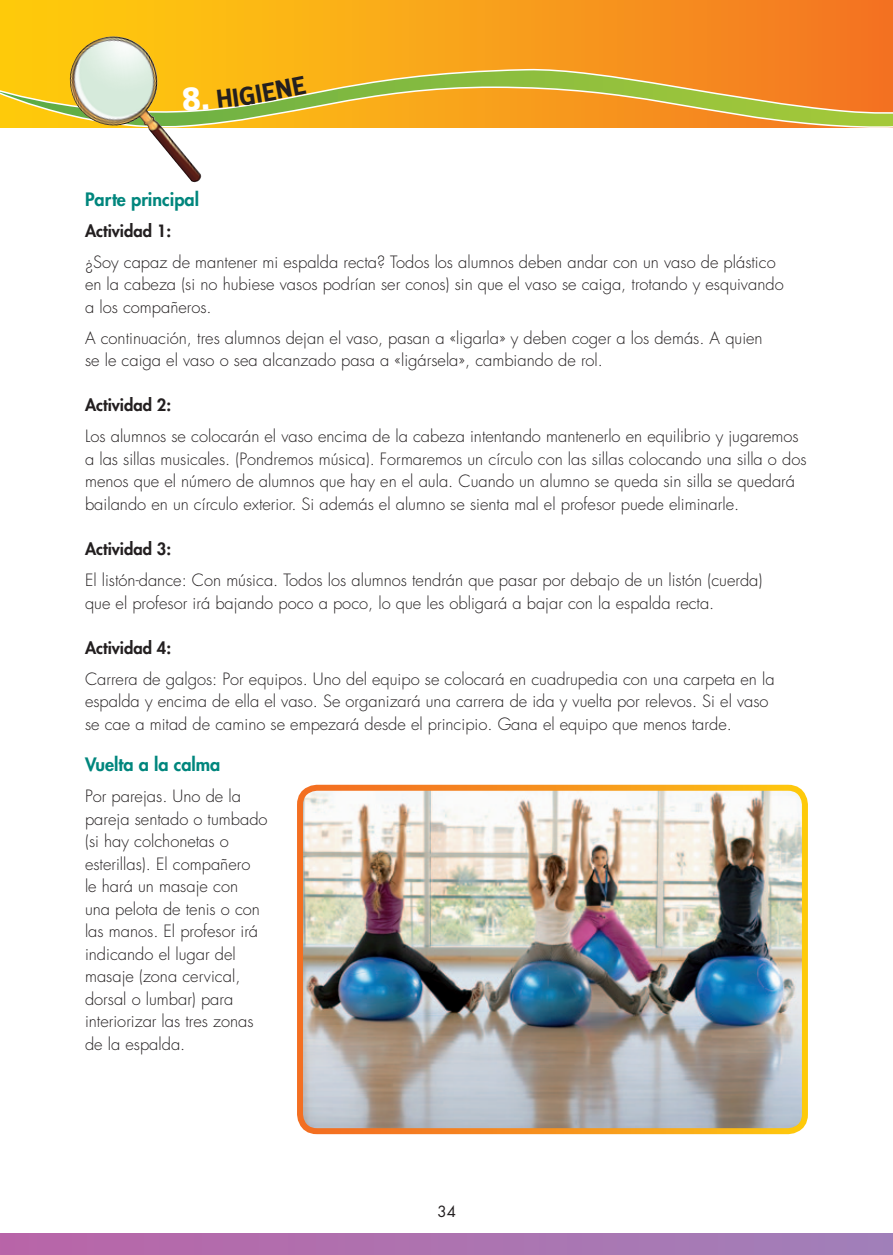
<style>
.page{position:relative;width:893px;height:1255px;background:#fff}
.page>*{position:absolute;margin:0;border:0;box-sizing:border-box;transform-origin:0 0}
.t1{font:800 18px "Futura";color:#00867d}
.t2{font:300 16.5px/22.5px "Futura";color:#231f20}
.t3{font:800 16.5px "Futura";color:#231f20}
.t4{font:15px "Futura";color:#231f20}
</style>
<div class="page">
<div style="left:0;top:1233px;width:893px;height:21px;background:linear-gradient(to right,#b965a8,#a180b9)"></div>
<div style="left:0;top:0;width:893px;height:128px;background:linear-gradient(to right,#ffd10d,#f37525)"></div>
<svg style="left:0;top:41px;width:893px;height:87px;background:#e7a527"></svg>
<img style="left:304px;top:791px;width:497px;height:336px">
<div style="left:297px;top:784px;width:511px;height:350px;border:6px solid #fff;border-radius:17px"></div>
<img style="left:69px;top:36px;width:134px;height:147px">
<svg style="left:182px;top:87px;width:26px;height:24px"></svg>
<svg style="left:217px;top:76px;width:89px;height:32px;background:#e8bb24"></svg>
<p class="t1" style="left:85px;top:187px;width:115px">Parte principal</p>
<p class="t3" style="left:85px;top:220px;width:88px">Actividad 1:</p>
<p class="t2" style="left:85px;top:251px;width:700px">¿Soy capaz de mantener mi espalda recta? Todos los alumnos deben andar con un vaso de plástico en la cabeza (si no hubiese vasos podrían ser conos) sin que el vaso se caiga, trotando y esquivando a los compañeros.</p>
<p class="t2" style="left:85px;top:327px;width:679px">A continuación, tres alumnos dejan el vaso, pasan a «ligarla» y deben coger a los demás. A quien se le caiga el vaso o sea alcanzado pasa a «ligársela», cambiando de rol.</p>
<p class="t3" style="left:85px;top:394px;width:88px">Actividad 2:</p>
<p class="t2" style="left:85px;top:425px;width:723px">Los alumnos se colocarán el vaso encima de la cabeza intentando mantenerlo en equilibrio y jugaremos a las sillas musicales. (Pondremos música). Formaremos un círculo con las sillas colocando una silla o dos menos que el número de alumnos que hay en el aula. Cuando un alumno se queda sin silla se quedará bailando en un círculo exterior. Si además el alumno se sienta mal el profesor puede eliminarle.</p>
<p class="t3" style="left:85px;top:538px;width:88px">Actividad 3:</p>
<p class="t2" style="left:85px;top:569px;width:679px">El listón-dance: Con música. Todos los alumnos tendrán que pasar por debajo de un listón (cuerda) que el profesor irá bajando poco a poco, lo que les obligará a bajar con la espalda recta.</p>
<p class="t3" style="left:85px;top:636px;width:88px">Actividad 4:</p>
<p class="t2" style="left:85px;top:667px;width:691px">Carrera de galgos: Por equipos. Uno del equipo se colocará en cuadrupedia con una carpeta en la espalda y encima de ella el vaso. Se organizará una carrera de ida y vuelta por relevos. Si el vaso se cae a mitad de camino se empezará desde el principio. Gana el equipo que menos tarde.</p>
<p class="t1" style="left:85px;top:752px;width:137px">Vuelta a la calma</p>
<p class="t2" style="left:85px;top:785px;width:184px">Por parejas. Uno de la pareja sentado o tumbado (si hay colchonetas o esterillas). El compañero<br>le hará un masaje con<br>una pelota de tenis o con las manos. El profesor irá indicando el lugar del masaje (zona cervical, dorsal o lumbar) para interiorizar las tres zonas de la espalda.</p>
<p class="t4" style="left:437px;top:1201px;width:20px">34</p>
</div>
